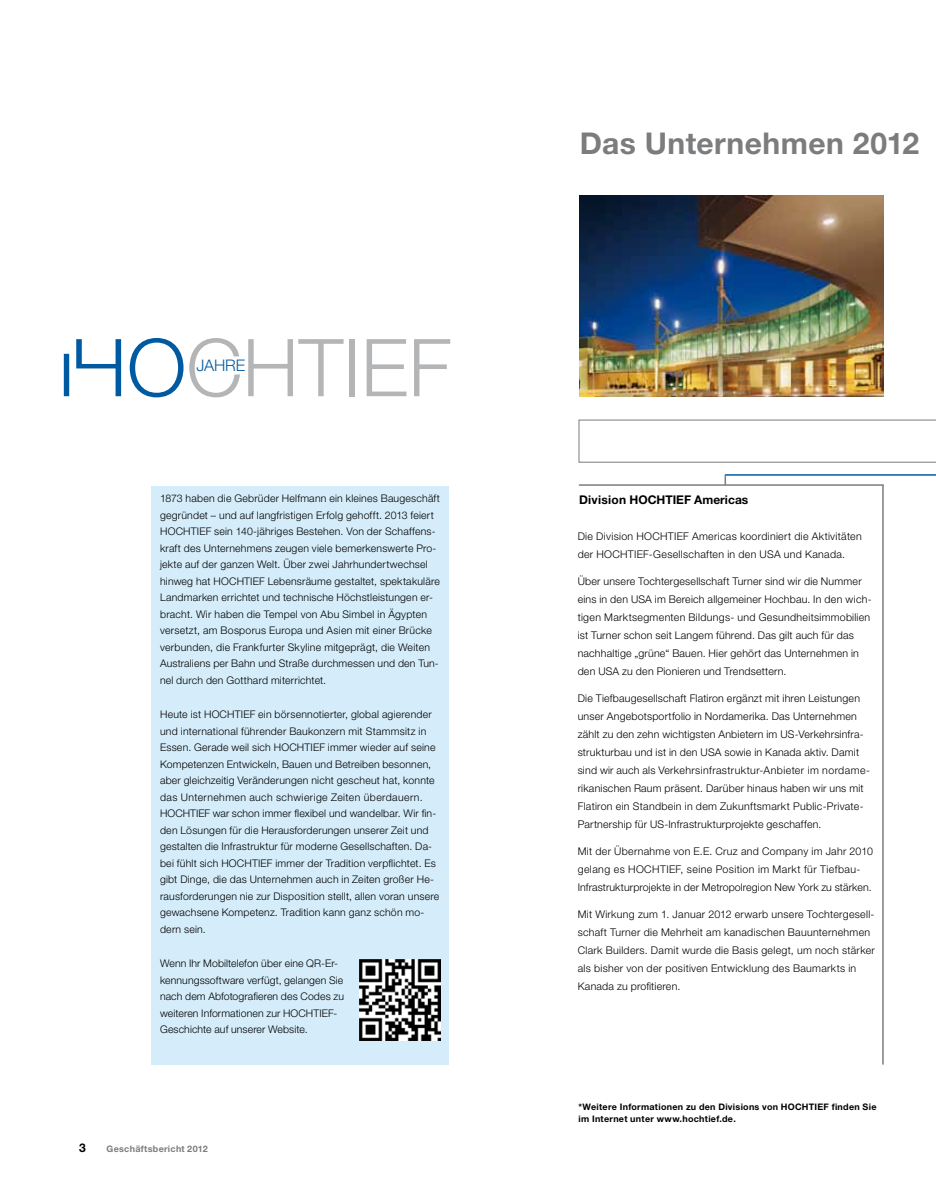
<style>
.page{position:relative;width:936px;height:1191px;background:#fff}
.page>*{position:absolute;margin:0;border:0;box-sizing:border-box;transform-origin:0 0}
.t1{font:300 79.8px "Helvetica Neue LT Pro";color:#b3b5b6}
.t2{font:700 30px "Helvetica Neue LT Pro";letter-spacing:.015em;color:#7b7c7e}
.t3{font:300 15.9px "Helvetica Neue LT Pro";color:#005aa1}
.t4{font:700 12px "Helvetica Neue LT Pro";letter-spacing:.005em;color:#000}
.t5{font:300 10.65px/18px "Helvetica Neue LT Pro";letter-spacing:.025em;color:#000}
.t6{font:300 10.5px/16.5px "Helvetica Neue LT Pro";letter-spacing:.02em;color:#000}
.t7{font:700 9px/12px "Helvetica Neue LT Pro";letter-spacing:.03em;color:#000}
.t8{font:700 9px "Helvetica Neue LT Pro";letter-spacing:.03em;color:#7b7c7e}
.s1{color:#005aa1}
</style>
<div class="page">
<img style="left:579px;top:196px;width:304px;height:200px">
<hr style="left:725px;top:474px;width:210px;height:2px;background:#005aa1">
<svg style="left:724px;top:474px;width:2px;height:10px"></svg>
<hr style="left:579px;top:484px;width:304px;height:2px;background:#7b7c7e">
<hr style="left:882px;top:485px;width:1px;height:579px;background:#7b7c7e">
<div style="left:151px;top:486px;width:298px;height:578px;background:#d5edfa"></div>
<svg style="left:578px;top:420px;width:357px;height:42px"></svg>
<svg style="left:76px;top:339px;width:45px;height:57px"></svg>
<div style="left:64px;top:354px;width:5px;height:42px;background:#005aa1"></div>
<img style="left:359px;top:959px;width:82px;height:81px">
<h1 class="t1" style="left:127px;top:319px;width:325px"><span class="s1">O</span>CHTIEF</h1>
<h3 class="t3" style="left:196px;top:356px;width:19px">Jahre</h3>
<p class="t6" style="left:160px;top:490px;width:281px">1873 haben die Gebrüder Helfmann ein kleines Baugeschäft gegründet – und auf langfristigen Erfolg gehofft. 2013 feiert HOCHTIEF sein 140-jähriges Bestehen. Von der Schaffens&shy;kraft des Unternehmens zeugen viele bemerkenswerte Pro&shy;jekte auf der ganzen Welt. Über zwei Jahrhundertwechsel hinweg hat HOCHTIEF Lebensräume gestaltet, spektakuläre Landmarken errichtet und technische Höchstleistungen er&shy;bracht. Wir haben die Tempel von Abu Simbel in Ägypten versetzt, am Bosporus Europa und Asien mit einer Brücke verbunden, die Frankfurter Skyline mitgeprägt, die Weiten Australiens per Bahn und Straße durchmessen und den Tun&shy;nel durch den Gotthard miterrichtet.</p>
<p class="t6" style="left:160px;top:706px;width:281px">Heute ist HOCHTIEF ein börsennotierter, global agierender und international führender Baukonzern mit Stammsitz in Essen. Gerade weil sich HOCHTIEF immer wieder auf seine Kompetenzen Entwickeln, Bauen und Betreiben besonnen, aber gleichzeitig Veränderungen nicht gescheut hat, konnte das Unternehmen auch schwierige Zeiten überdauern.<br>HOCHTIEF war schon immer flexibel und wandelbar. Wir fin&shy;den Lösungen für die Herausforderungen unserer Zeit und gestalten die Infrastruktur für moderne Gesellschaften. Da&shy;bei fühlt sich HOCHTIEF immer der Tradition verpflichtet. Es gibt Dinge, die das Unternehmen auch in Zeiten großer He&shy;rausforderungen nie zur Disposition stellt, allen voran unsere gewachsene Kompetenz. Tradition kann ganz schön mo&shy;dern sein.</p>
<p class="t6" style="left:160px;top:955px;width:185px">Wenn Ihr Mobiltelefon über eine QR-Er&shy;kennungssoftware verfügt, gelangen Sie nach dem Abfotografieren des Codes zu weiteren Informationen zur HOCHTIEF-Geschichte auf unserer Website.</p>
<p class="t4" style="left:79px;top:1140px;width:8px">3</p>
<p class="t8" style="left:107px;top:1143px;width:103px">Geschäftsbericht 2012</p>
<h2 class="t2" style="left:579px;top:125px;width:341px">Das Unternehmen 2012</h2>
<p class="t4" style="left:579px;top:492px;width:171px">Division HOCHTIEF Americas</p>
<p class="t5" style="left:577px;top:527px;width:285px">Die Division HOCHTIEF Americas koordiniert die Aktivitäten der HOCHTIEF-Gesellschaften in den USA und Kanada.</p>
<p class="t5" style="left:577px;top:572px;width:295px">Über unsere Tochtergesellschaft Turner sind wir die Nummer eins in den USA im Bereich allgemeiner Hochbau. In den wich&shy;tigen Marktsegmenten Bildungs- und Gesundheitsimmobilien ist Turner schon seit Langem führend. Das gilt auch für das nachhaltige „grüne“ Bauen. Hier gehört das Unternehmen in den USA zu den Pionieren und Trendsettern.</p>
<p class="t5" style="left:577px;top:689px;width:294px">Die Tiefbaugesellschaft Flatiron ergänzt mit ihren Leistungen unser Angebotsportfolio in Nordamerika. Das Unternehmen zählt zu den zehn wichtigsten Anbietern im US-Verkehrsinfra&shy;strukturbau und ist in den USA sowie in Kanada aktiv. Damit sind wir auch als Verkehrsinfrastruktur-Anbieter im nordame&shy;rikanischen Raum präsent. Darüber hinaus haben wir uns mit Flatiron ein Standbein in dem Zukunftsmarkt Public-Private-Partnership für US-Infrastrukturprojekte geschaffen.</p>
<p class="t5" style="left:577px;top:842px;width:297px">Mit der Übernahme von E.E. Cruz and Company im Jahr 2010 gelang es HOCHTIEF, seine Position im Markt für Tiefbau-<br>Infrastrukturprojekte in der Metropolregion New York zu stärken.</p>
<p class="t5" style="left:577px;top:905px;width:299px">Mit Wirkung zum 1. Januar 2012 erwarb unsere Tochtergesell&shy;schaft Turner die Mehrheit am kanadischen Bauunternehmen Clark Builders. Damit wurde die Basis gelegt, um noch stärker als bisher von der positiven Entwicklung des Baumarkts in Kanada zu profitieren.</p>
<p class="t7" style="left:578px;top:1100px;width:299px">*Weitere Informationen zu den Divisions von HOCHTIEF finden Sie im Internet unter www.hochtief.de.</p>
</div>
